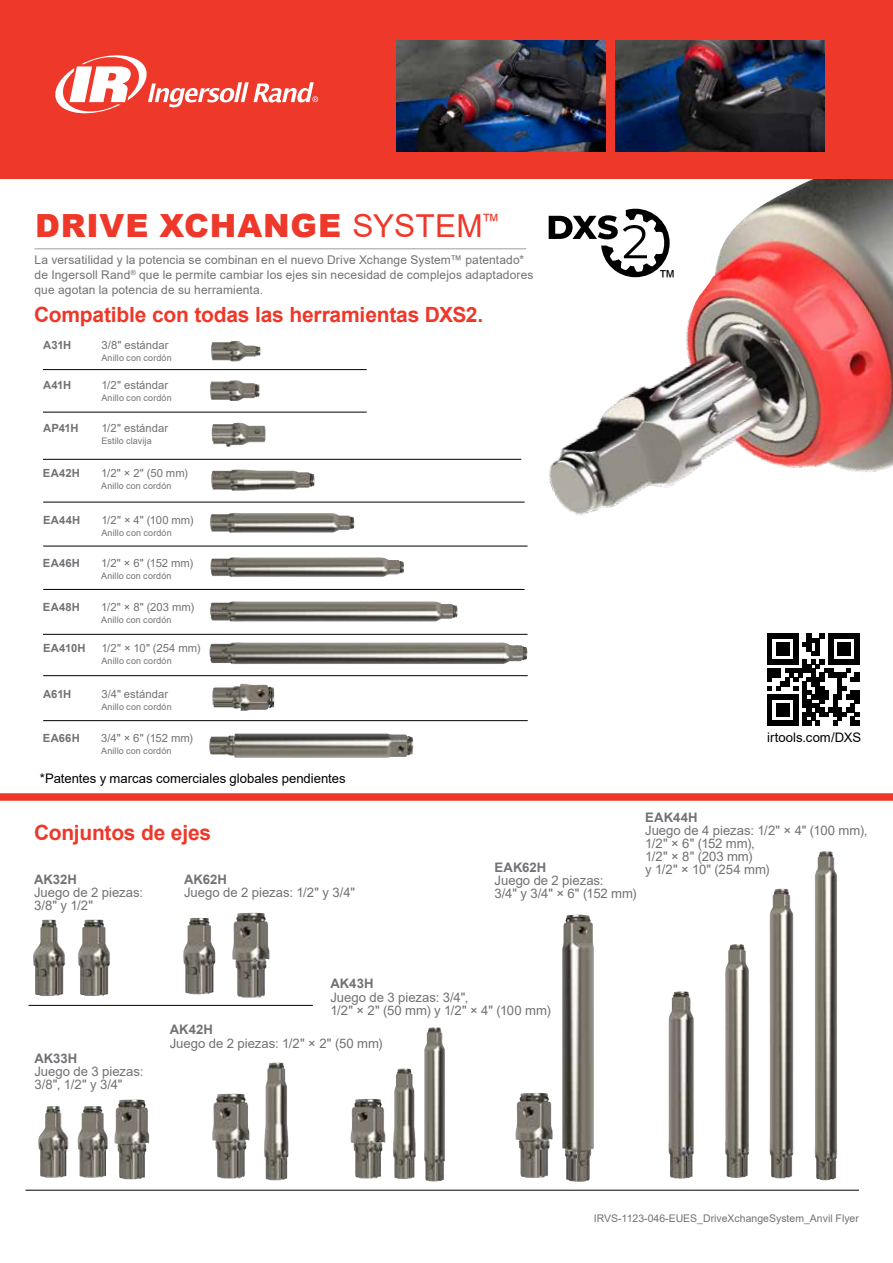
<style>
.page{position:relative;width:893px;height:1263px;background:#fff}
.page>*{position:absolute;margin:0;border:0;box-sizing:border-box;transform-origin:0 0}
.t1{font:900 31.95px "Arial";letter-spacing:.025em;color:#ee3829}
.t2{font:700 21px "Arial";letter-spacing:-.01em;color:#ee3829}
.t3{font:18px "Arial";color:#000}
.t4{font:13.2px/13.2px "Arial";color:#717275}
.t5{font:13.2px "Arial";color:#000}
.t6{font:700 13.2px "Arial";letter-spacing:.005em;color:#717275}
.t7{font:12px/15px "Arial";letter-spacing:.01em;color:#717275}
.t8{font:11.25px "Arial";color:#717275}
.t9{font:700 11.25px "Arial";letter-spacing:.015em;color:#717275}
.t10{font:10.5px "Arial";color:#717275}
.t11{font:9px "Arial";letter-spacing:.015em;color:#717275}
.s1{font-weight:400;font-size:31.65px}
</style>
<div class="page">
<img style="left:548px;top:179px;width:345px;height:337px">
<div style="left:0;top:0;width:893px;height:179px;background:#ee3829"></div>
<hr style="left:35px;top:249px;width:491px;height:1px;background:#000">
<img style="left:424px;top:1027px;width:21px;height:155px">
<img style="left:350px;top:1099px;width:35px;height:79px">
<img style="left:393px;top:1068px;width:23px;height:111px">
<img style="left:114px;top:1099px;width:35px;height:80px">
<img style="left:38px;top:1106px;width:31px;height:72px">
<img style="left:77px;top:1106px;width:31px;height:72px">
<div style="left:0;top:793px;width:893px;height:8px;background:#ee3829"></div>
<svg style="left:549px;top:209px;width:121px;height:68px"></svg>
<img style="left:210px;top:557px;width:194px;height:20px">
<img style="left:210px;top:601px;width:248px;height:21px">
<img style="left:209px;top:642px;width:319px;height:22px">
<img style="left:209px;top:733px;width:204px;height:25px">
<img style="left:212px;top:684px;width:63px;height:27px">
<img style="left:210px;top:513px;width:144px;height:20px">
<img style="left:211px;top:469px;width:104px;height:22px">
<img style="left:211px;top:423px;width:55px;height:24px">
<img style="left:211px;top:341px;width:50px;height:21px">
<img style="left:210px;top:380px;width:50px;height:21px">
<hr style="left:43px;top:369px;width:324px;height:1px;background:#000">
<hr style="left:43px;top:412px;width:324px;height:1px;background:#000">
<hr style="left:43px;top:459px;width:478px;height:1px;background:#000">
<hr style="left:43px;top:502px;width:482px;height:1px;background:#000">
<hr style="left:43px;top:546px;width:484px;height:1px;background:#000">
<hr style="left:43px;top:589px;width:482px;height:1px;background:#000">
<hr style="left:43px;top:634px;width:484px;height:1px;background:#000">
<hr style="left:43px;top:675px;width:485px;height:1px;background:#000">
<hr style="left:43px;top:720px;width:485px;height:1px;background:#000">
<img style="left:33px;top:919px;width:33px;height:77px">
<img style="left:78px;top:919px;width:32px;height:77px">
<img style="left:264px;top:1062px;width:25px;height:119px">
<img style="left:725px;top:944px;width:24px;height:234px">
<img style="left:769px;top:888px;width:25px;height:291px">
<img style="left:814px;top:851px;width:23px;height:329px">
<img style="left:183px;top:918px;width:33px;height:76px">
<img style="left:562px;top:914px;width:32px;height:268px">
<img style="left:668px;top:991px;width:26px;height:188px">
<img style="left:515px;top:1093px;width:38px;height:85px">
<img style="left:212px;top:1093px;width:37px;height:85px">
<img style="left:232px;top:913px;width:38px;height:85px">
<img style="left:397px;top:40px;width:209px;height:111px">
<img style="left:616px;top:40px;width:209px;height:111px">
<hr style="left:29px;top:1005px;width:284px;height:1px;background:#000">
<hr style="left:26px;top:1190px;width:833px;height:1px;background:#000">
<svg style="left:768px;top:634px;width:91px;height:91px"></svg>
<svg style="left:55px;top:55px;width:263px;height:59px"></svg>
<h1 class="t1" style="left:35px;top:203px;width:466px">DRIVE XCHANGE <span class="s1">SYSTEM</span><sup>™</sup></h1>
<p class="t7" style="left:35px;top:253px;width:500px">La versatilidad y la potencia se combinan en el nuevo Drive Xchange System™ patentado* de Ingersoll Rand<sup>®</sup> que le permite cambiar los ejes sin necesidad de complejos adaptadores que agotan la potencia de su herramienta.</p>
<h2 class="t2" style="left:34px;top:300px;width:451px">Compatible con todas las herramientas DXS2.</h2>
<p class="t9" style="left:43px;top:337px;width:30px">A31H</p>
<p class="t8" style="left:101px;top:337px;width:69px">3/8" estándar</p>
<p class="t11" style="left:101px;top:352px;width:72px">Anillo con cordón</p>
<p class="t9" style="left:43px;top:377px;width:30px">A41H</p>
<p class="t8" style="left:101px;top:377px;width:68px">1/2" estándar</p>
<p class="t11" style="left:101px;top:392px;width:72px">Anillo con cordón</p>
<p class="t9" style="left:43px;top:420px;width:37px">AP41H</p>
<p class="t8" style="left:101px;top:420px;width:68px">1/2" estándar</p>
<p class="t11" style="left:101px;top:435px;width:52px">Estilo clavija</p>
<p class="t9" style="left:43px;top:465px;width:38px">EA42H</p>
<p class="t8" style="left:101px;top:465px;width:88px">1/2" × 2" (50 mm)</p>
<p class="t11" style="left:101px;top:479px;width:72px">Anillo con cordón</p>
<p class="t9" style="left:43px;top:512px;width:39px">EA44H</p>
<p class="t8" style="left:101px;top:512px;width:94px">1/2" × 4" (100 mm)</p>
<p class="t11" style="left:101px;top:526px;width:72px">Anillo con cordón</p>
<p class="t9" style="left:43px;top:555px;width:39px">EA46H</p>
<p class="t8" style="left:101px;top:555px;width:93px">1/2" × 6" (152 mm)</p>
<p class="t11" style="left:101px;top:570px;width:72px">Anillo con cordón</p>
<p class="t9" style="left:43px;top:599px;width:39px">EA48H</p>
<p class="t8" style="left:101px;top:599px;width:94px">1/2" × 8" (203 mm)</p>
<p class="t11" style="left:101px;top:613px;width:72px">Anillo con cordón</p>
<p class="t9" style="left:43px;top:640px;width:44px">EA410H</p>
<p class="t8" style="left:101px;top:640px;width:101px">1/2" × 10" (254 mm)</p>
<p class="t11" style="left:101px;top:654px;width:72px">Anillo con cordón</p>
<p class="t9" style="left:43px;top:686px;width:30px">A61H</p>
<p class="t8" style="left:101px;top:686px;width:68px">3/4" estándar</p>
<p class="t11" style="left:101px;top:701px;width:72px">Anillo con cordón</p>
<p class="t9" style="left:43px;top:730px;width:38px">EA66H</p>
<p class="t8" style="left:101px;top:730px;width:93px">3/4" × 6" (152 mm)</p>
<p class="t11" style="left:101px;top:745px;width:72px">Anillo con cordón</p>
<p class="t5" style="left:40px;top:769px;width:307px">*Patentes y marcas comerciales globales pendientes</p>
<h3 class="t3" style="left:658px;top:264px;width:19px">™</h3>
<p class="t5" style="left:767px;top:728px;width:95px">irtools.com/DXS</p>
<h2 class="t2" style="left:34px;top:818px;width:179px">Conjuntos de ejes</h2>
<p class="t6" style="left:34px;top:870px;width:44px">AK32H</p>
<p class="t4" style="left:34px;top:886px;width:111px">Juego de 2 piezas:<br>3/8" y 1/2"</p>
<p class="t6" style="left:184px;top:870px;width:44px">AK62H</p>
<p class="t4" style="left:184px;top:886px;width:173px">Juego de 2 piezas: 1/2" y 3/4"</p>
<p class="t6" style="left:494px;top:858px;width:53px">EAK62H</p>
<p class="t4" style="left:494px;top:874px;width:144px">Juego de 2 piezas:<br>3/4" y 3/4" × 6" (152 mm)</p>
<p class="t6" style="left:645px;top:808px;width:54px">EAK44H</p>
<p class="t4" style="left:645px;top:823px;width:224px">Juego de 4 piezas: 1/2" × 4" (100 mm),<br>1/2" × 6" (152 mm),<br>1/2" × 8" (203 mm)<br>y 1/2" × 10" (254 mm)</p>
<p class="t6" style="left:34px;top:1049px;width:45px">AK33H</p>
<p class="t4" style="left:34px;top:1064px;width:111px">Juego de 3 piezas:<br>3/8", 1/2" y 3/4"</p>
<p class="t6" style="left:330px;top:974px;width:45px">AK43H</p>
<p class="t4" style="left:330px;top:990px;width:222px">Juego de 3 piezas: 3/4",<br>1/2" × 2" (50 mm) y 1/2" × 4" (100 mm)</p>
<p class="t6" style="left:170px;top:1020px;width:45px">AK42H</p>
<p class="t4" style="left:170px;top:1036px;width:214px">Juego de 2 piezas: 1/2" × 2" (50 mm)</p>
<p class="t10" style="left:594px;top:1210px;width:267px">IRVS-1123-046-EUES_DriveXchangeSystem_Anvil Flyer</p>
</div>
